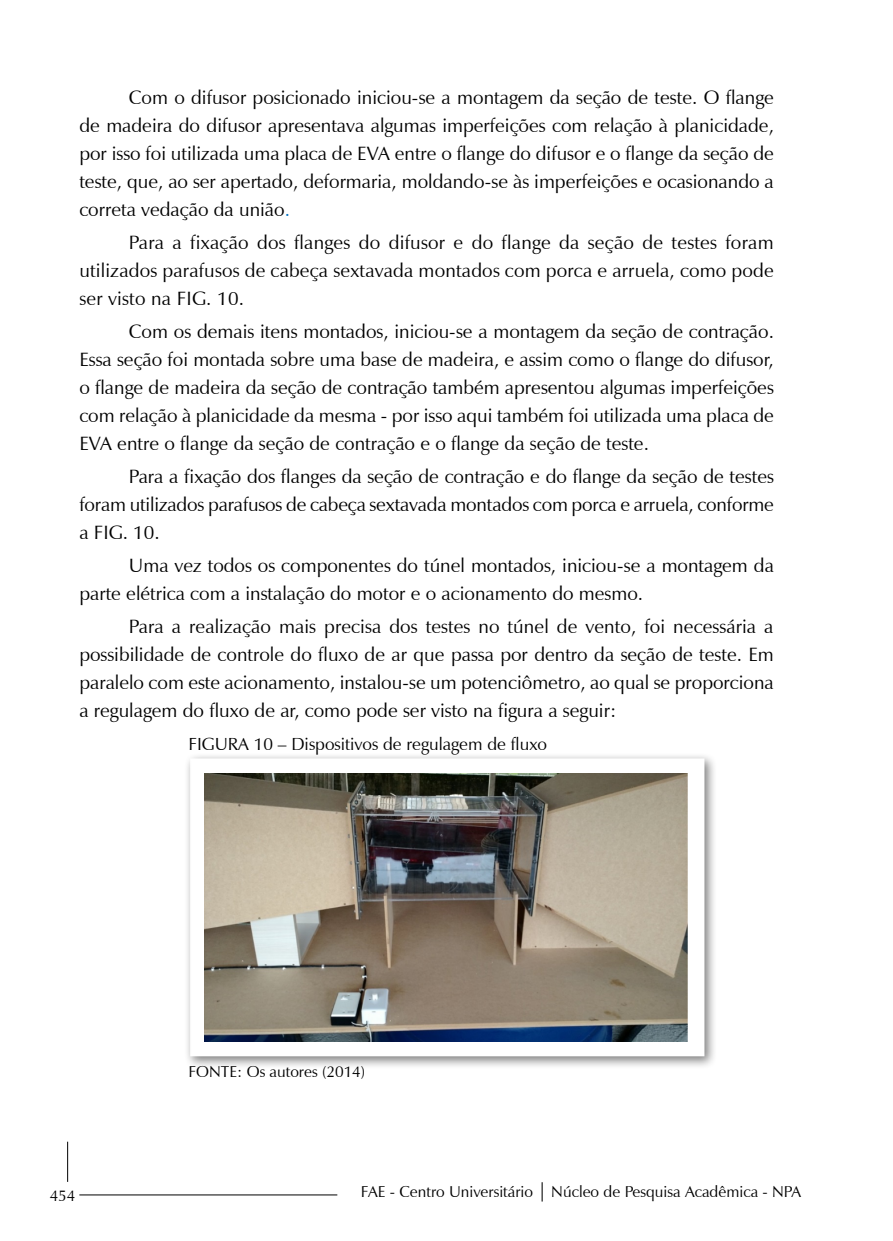
<style>
.page{position:relative;width:893px;height:1241px;background:#fff}
.page>*{position:absolute;margin:0;border:0;box-sizing:border-box;transform-origin:0 0}
.t1{font:19.25px/28px "Zapf Humanist 601 BT";color:#000;text-align:justify}
.t2{font:17.5px "Zapf Humanist 601 BT";color:#000}
.t3{font:15.75px "Zapf Humanist 601 BT";color:#000}
.s1{color:#0070c0}
.s2{font-size:19.25px}
</style>
<div class="page">
<hr style="left:79px;top:1194px;width:258px;height:1px;background:#000">
<hr style="left:67px;top:1141px;width:1px;height:40px;background:#000">
<div style="left:184px;top:752px;width:534px;height:316px;background:#000;opacity:.5"></div>
<div style="left:190px;top:758px;width:514px;height:298px;background:#fff;border:2px solid #fff"></div>
<img style="left:205px;top:773px;width:483px;height:267px">
<p class="t1" style="left:79px;top:83px;width:696px;text-indent:50px">Com o difusor posicionado iniciou-se a montagem da seção de teste. O flange de madeira do difusor apresentava algumas imperfeições com relação à planicidade, por isso foi utilizada uma placa de EVA entre o flange do difusor e o flange da seção de teste, que, ao ser apertado, deformaria, moldando-se às imperfeições e ocasionando a correta vedação da união<span class="s1">.</span></p>
<p class="t1" style="left:79px;top:228px;width:696px;text-indent:50px">Para a fixação dos flanges do difusor e do flange da seção de testes foram utilizados parafusos de cabeça sextavada montados com porca e arruela, como pode ser visto na FIG. 10.</p>
<p class="t1" style="left:79px;top:317px;width:696px;text-indent:50px">Com os demais itens montados, iniciou-se a montagem da seção de contração.<br>Essa seção foi montada sobre uma base de madeira, e assim como o flange do difusor, o flange de madeira da seção de contração também apresentou algumas imperfeições com relação à planicidade da mesma - por isso aqui também foi utilizada uma placa de EVA entre o flange da seção de contração e o flange da seção de teste.</p>
<p class="t1" style="left:79px;top:462px;width:696px;text-indent:50px">Para a fixação dos flanges da seção de contração e do flange da seção de testes foram utilizados parafusos de cabeça sextavada montados com porca e arruela, conforme a FIG. 10.</p>
<p class="t1" style="left:79px;top:551px;width:696px;text-indent:50px">Uma vez todos os componentes do túnel montados, iniciou-se a montagem da parte elétrica com a instalação do motor e o acionamento do mesmo.</p>
<p class="t1" style="left:79px;top:612px;width:696px;text-indent:50px">Para a realização mais precisa dos testes no túnel de vento, foi necessária a possibilidade de controle do fluxo de ar que passa por dentro da seção de teste. Em paralelo com este acionamento, instalou-se um potenciômetro, ao qual se proporciona a regulagem do fluxo de ar, como pode ser visto na figura a seguir:</p>
<p class="t2" style="left:188px;top:733px;width:360px">FIGURA 10 – Dispositivos de regulagem de fluxo</p>
<p class="t3" style="left:188px;top:1061px;width:178px">FONTE: Os autores (2014)</p>
<p class="t3" style="left:50px;top:1185px;width:27px">454</p>
<p class="t3" style="left:361px;top:1181px;width:442px">FAE - Centro Universitário <span class="s2">|</span> Núcleo de Pesquisa Acadêmica - NPA</p>
</div>
